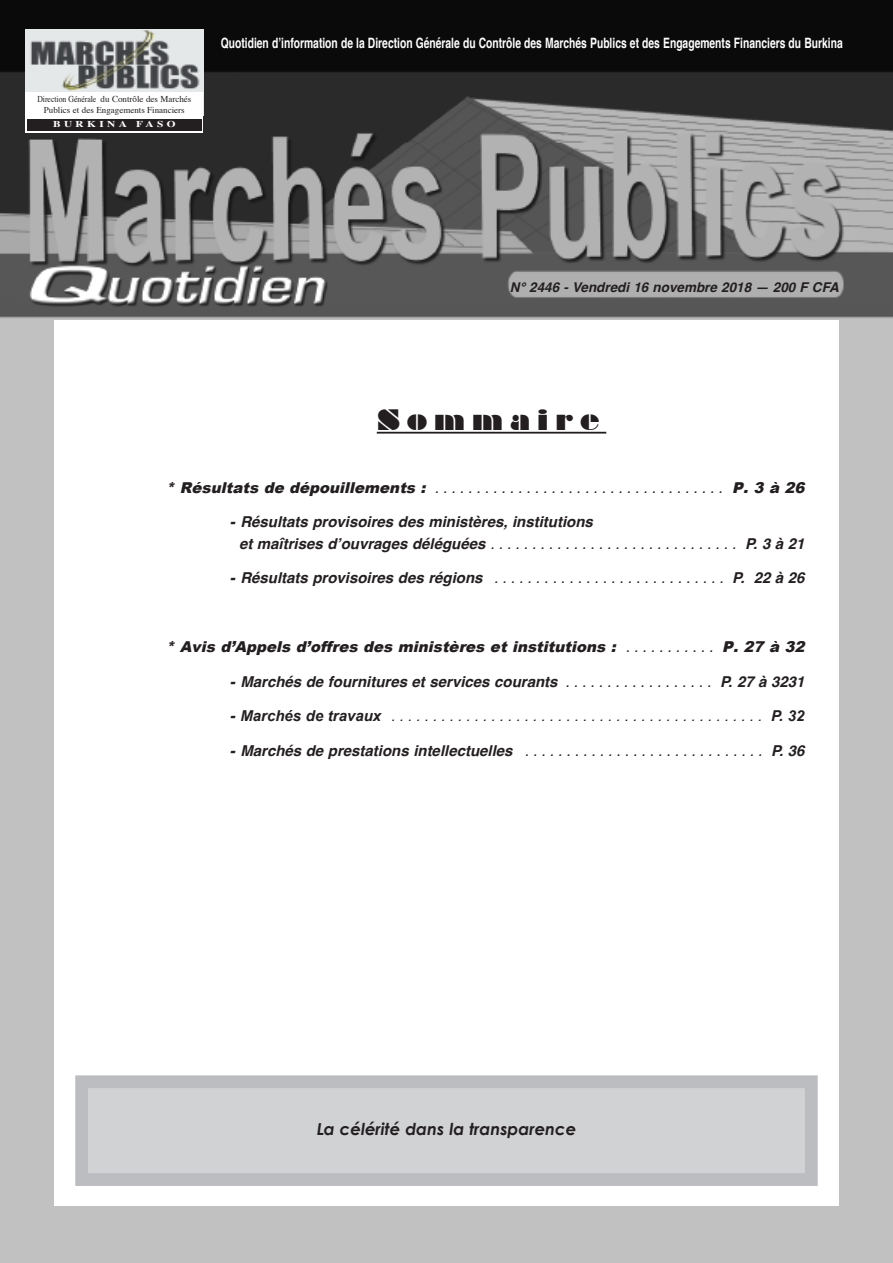
<style>
.page{position:relative;width:893px;height:1263px;background:#fff}
.page>*{position:absolute;margin:0;border:0;box-sizing:border-box;transform-origin:0 0}
.t1{font:27px "Braggadocio";letter-spacing:.25em;color:#231f20}
.t2{font:italic 700 16.5px "Century Gothic";color:#231f20}
.t3{font:italic 700 15px/21px "Helvetica";color:#231f20}
.t4{font:italic 15px "Helvetica";color:#231f20}
.t5{font:italic 900 15px "Arial";color:#231f20}
.t6{font:italic 15px "Arial";color:#231f20}
.t7{font:700 14.25px "Helvetica";color:#fff;scale:.72 1}
.t8{font:italic 700 13.5px "Helvetica";color:#231f20}
.t9{font:9px/10.8px "Times";color:#231f20;text-align:center;scale:.86 1}
.t10{font:700 9px "Times";letter-spacing:.3em;color:#fff;scale:1.26 1}
.s1{font-family:"Arial";font-weight:900}
.s2{font-weight:400}
.s3{font-family:"Helvetica";font-weight:400}
.s4{font-weight:900}
.s5{font-weight:700}
</style>
<div class="page">
<img style="left:0;top:0;width:893px;height:1263px">
<img style="left:26px;top:29px;width:177px;height:63px">
<div style="left:54px;top:320px;width:785px;height:886px;background:#fff"></div>
<hr style="left:377px;top:432px;width:229px;height:2px;background:#231f20">
<div style="left:88px;top:1088px;width:717px;height:85px;background:#d1d2d4"></div>
<div style="left:75px;top:1075px;width:743px;height:111px;border:13px solid #bcbdc0"></div>
<div style="left:26px;top:92px;width:177px;height:27px;background:#fff"></div>
<div style="left:27px;top:119px;width:175px;height:12px;background:#231f20"></div>
<p class="t9" style="left:37px;top:95px;width:181px">Direction Générale du Contrôle des Marchés<br>Publics et des Engagements Financiers</p>
<p class="t10" style="left:53px;top:121px;width:99px">BURKINA FASO</p>
<p class="t7" style="left:221px;top:37px;width:865px">Quotidien d’information de la Direction Générale du Contrôle des Marchés Publics et des Engagements Financiers du Burkina</p>
<p class="t8" style="left:510px;top:282px;width:330px">N° 2446 - Vendredi 16 novembre 2018 — 200 F CFA</p>
<h1 class="t1" style="left:377px;top:409px;width:224px">Sommaire</h1>
<p class="t4" style="left:166px;top:481px;width:643px"><span class="s1">* Résultats de dépouillements :</span> . . . . . . . . . . . . . . . . . . . . . . . . . . . . . . . . . . . <span class="s1">P. 3 à 26</span></p>
<p class="t3" style="left:239px;top:513px;width:567px;text-indent:-9px"><span class="s1">-</span> Résultats provisoires des ministères, institutions<br>et maîtrises d’ouvrages déléguées <span class="s2">. . . . . . . . . . . . . . . . . . . . . . . . . . . . . .</span> P. 3 à 21</p>
<p class="t3" style="left:230px;top:568px;width:576px"><span class="s1">-</span> Résultats provisoires des régions <span class="s2">. . . . . . . . . . . . . . . . . . . . . . . . . . . .</span> P. 22 à 26</p>
<p class="t5" style="left:166px;top:635px;width:643px">* Avis d’Appels d’offres des ministères et institutions : <span class="s3">. . . . . . . . . . .</span> P. 27 à 32</p>
<p class="t3" style="left:230px;top:672px;width:576px"><span class="s1">-</span> Marchés de fournitures et services courants <span class="s2">. . . . . . . . . . . . . . . . . .</span> P. 27 à 3231</p>
<p class="t6" style="left:230px;top:707px;width:576px"><span class="s4">-</span> <span class="s5">Marchés de travaux</span> . . . . . . . . . . . . . . . . . . . . . . . . . . . . . . . . . . . . . . . . . . . . . <span class="s5">P. 32</span></p>
<p class="t3" style="left:230px;top:741px;width:576px"><span class="s1">-</span> Marchés de prestations intellectuelles <span class="s2">. . . . . . . . . . . . . . . . . . . . . . . . . . . . .</span> P. 36</p>
<p class="t2" style="left:317px;top:1118px;width:261px">La célérité dans la transparence</p>
</div>
